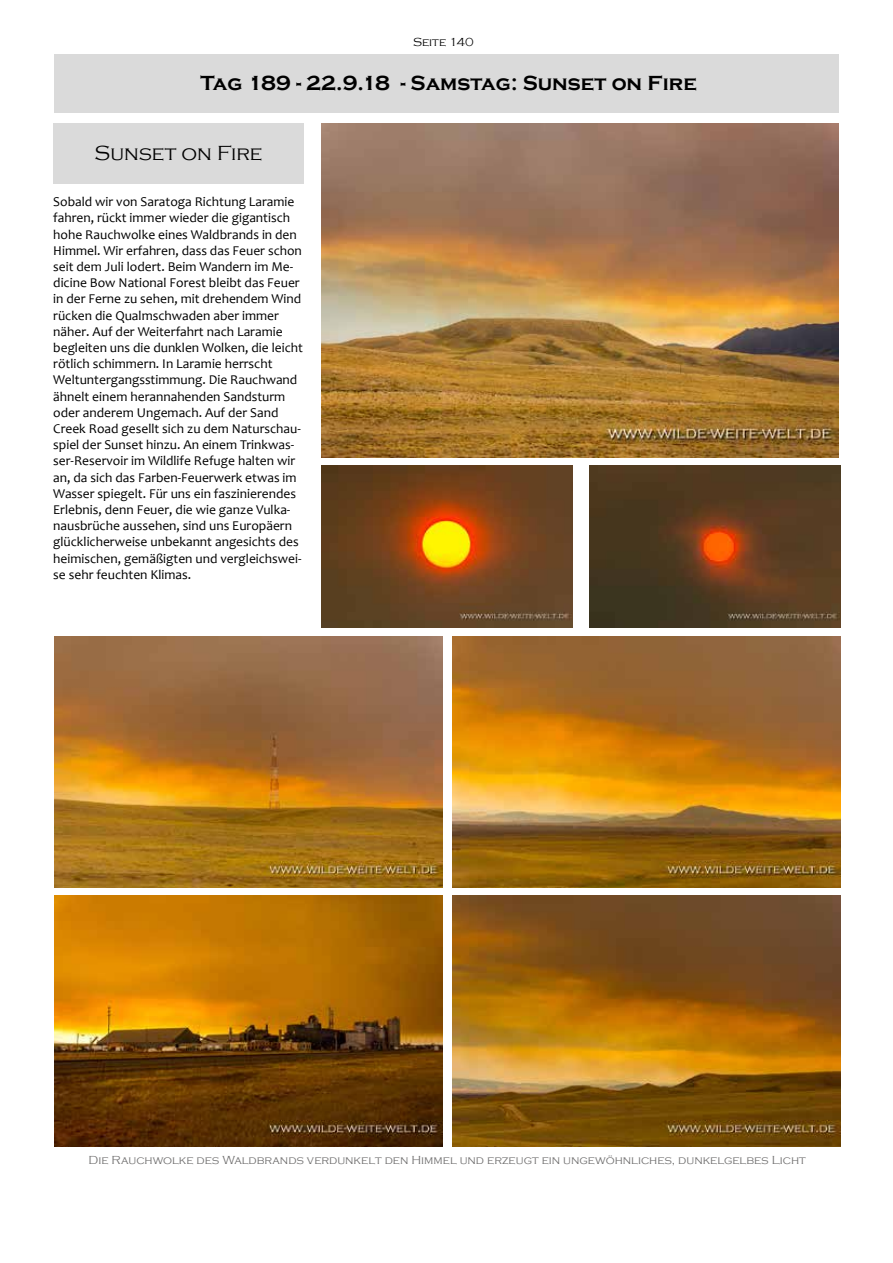
<style>
.page{position:relative;width:893px;height:1263px;background:#fff}
.page>*{position:absolute;margin:0;border:0;box-sizing:border-box;transform-origin:0 0}
.t1{font:700 21px "Copperplate Gothic";color:#000}
.t2{font:300 21px "Copperplate Gothic";color:#000}
.t3{font:13.5px/16.2px "Candara";color:#000}
.t4{font:300 12px "Copperplate Gothic";color:#706f6f}
.t5{font:300 12px "Copperplate Gothic";color:#000}
</style>
<div class="page">
<div style="left:54px;top:54px;width:785px;height:59px;background:#dadada"></div>
<div style="left:53px;top:123px;width:251px;height:61px;background:#dadada"></div>
<img style="left:54px;top:636px;width:388px;height:251px">
<img style="left:452px;top:636px;width:388px;height:251px">
<img style="left:322px;top:123px;width:516px;height:334px">
<img style="left:322px;top:466px;width:251px;height:162px">
<img style="left:589px;top:466px;width:251px;height:162px">
<img style="left:54px;top:895px;width:388px;height:251px">
<img style="left:452px;top:895px;width:388px;height:251px">
<p class="t5" style="left:413px;top:35px;width:62px">Seite 140</p>
<h1 class="t1" style="left:200px;top:71px;width:498px">Tag 189 - 22.9.18 - Samstag: Sunset on Fire</h1>
<h1 class="t2" style="left:95px;top:141px;width:169px">Sunset on Fire</h1>
<p class="t3" style="left:53px;top:193px;width:251px">Sobald wir von Saratoga Richtung Laramie fahren, rückt immer wieder die gigantisch hohe Rauchwolke eines Waldbrands in den Himmel. Wir erfahren, dass das Feuer schon seit dem Juli lodert. Beim Wandern im Me&shy;dicine Bow National Forest bleibt das Feuer in der Ferne zu sehen, mit drehendem Wind rücken die Qualmschwaden aber immer näher. Auf der Weiterfahrt nach Laramie begleiten uns die dunklen Wolken, die leicht rötlich schimmern. In Laramie herrscht Weltuntergangsstimmung. Die Rauchwand ähnelt einem herannahenden Sandsturm oder anderem Ungemach. Auf der Sand Creek Road gesellt sich zu dem Naturschau&shy;spiel der Sunset hinzu. An einem Trinkwas&shy;ser-Reservoir im Wildlife Refuge halten wir an, da sich das Farben-Feuerwerk etwas im Wasser spiegelt. Für uns ein faszinierendes Erlebnis, denn Feuer, die wie ganze Vulka&shy;nausbrüche aussehen, sind uns Europäern glücklicherweise unbekannt angesichts des heimischen, gemäßigten und vergleichswei&shy;se sehr feuchten Klimas.</p>
<p class="t4" style="left:88px;top:1153px;width:719px">Die Rauchwolke des Waldbrands verdunkelt den Himmel und erzeugt ein ungewöhnliches, dunkelgelbes Licht</p>
</div>
